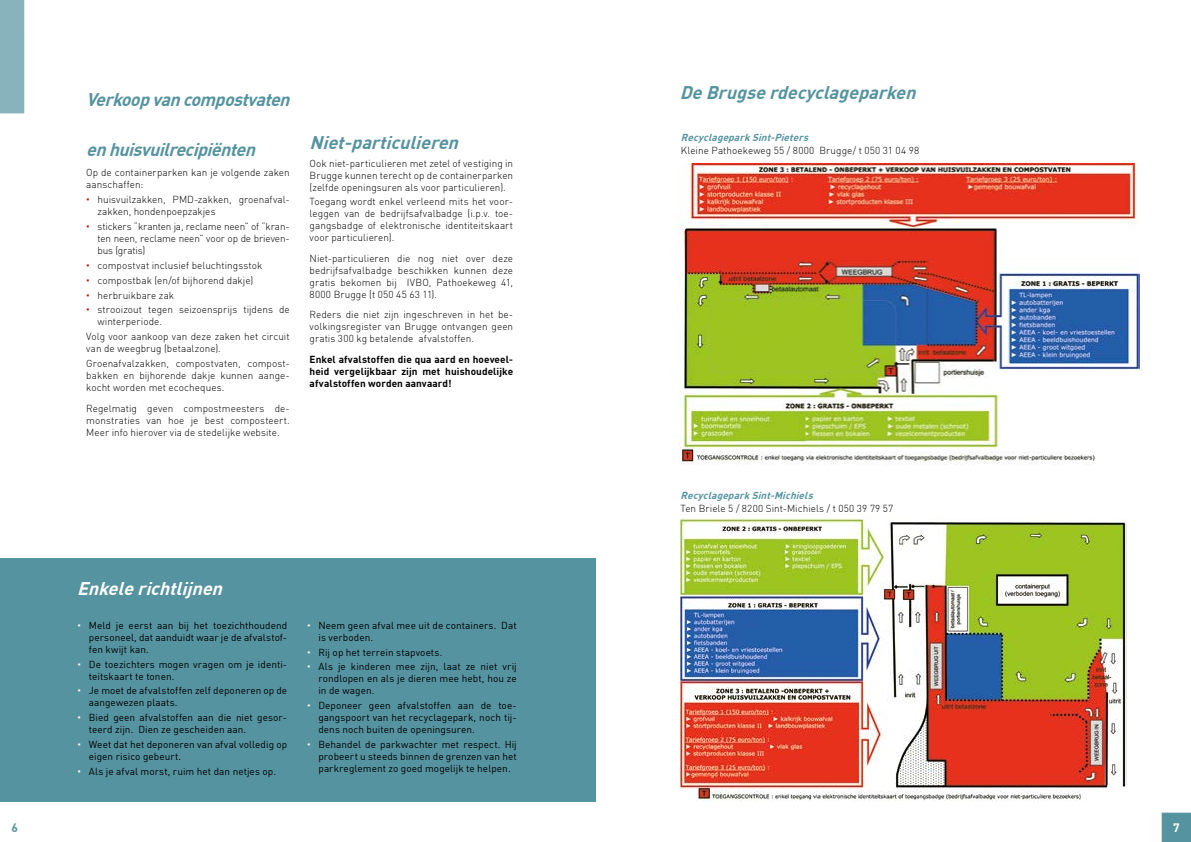
<style>
.page{position:relative;width:1191px;height:842px;background:#fff}
.page>*{position:absolute;margin:0;border:0;box-sizing:border-box;transform-origin:0 0}
.t1{font:italic 700 18px "DIN Offc Pro";color:#5593a0}
.t2{font:italic 700 18px "DIN Offc Pro";color:#fff}
.t3{font:700 12px "DIN Offc Pro";color:#5593a0}
.t4{font:700 12px "DIN Offc Pro";color:#fff}
.t5{font:300 10px/12px "DIN Offc Pro";letter-spacing:.005em;color:#000}
.t6{font:10px/12px "DIN Offc Pro";letter-spacing:.005em;color:#000}
.t7{font:700 10px/12px "DIN Offc Pro";letter-spacing:.01em;color:#000;text-align:justify}
.t8{font:italic 700 10px "DIN Offc Pro";color:#5593a0}
</style>
<div class="page">
<svg style="left:1161px;top:813px;width:30px;height:29px"></svg>
<img style="left:680px;top:519px;width:446px;height:283px">
<img style="left:678px;top:163px;width:461px;height:302px">
<div style="left:0;top:558px;width:595px;height:243px;background:#5593a0"></div>
<div style="left:0;top:0;width:24px;height:113px;background:#88b3bc"></div>
<h1 class="t1" style="left:86px;top:85px;width:211px">Verkoopvancompostvaten</h1>
<h1 class="t1" style="left:86px;top:134px;width:177px">enhuisvuilrecipiënten</h1>
<p class="t5" style="left:86px;top:166px;width:205px">Op de containerparken kan je volgende zaken aanschaffen:</p>
<p class="t5" style="left:98px;top:193px;width:194px">huisvuilzakken, PMD-zakken, groenafval&shy;zakken, hondenpoepzakjes</p>
<p class="t5" style="left:98px;top:220px;width:194px;text-align:justify">stickers “kranten ja, reclame neen” of “kran&shy;ten neen, reclame neen” voor op de brieven&shy;bus (gratis)</p>
<p class="t5" style="left:98px;top:257px;width:194px;line-height:14.8px">compostvat inclusief beluchtingsstok compostbak (en/of bijhorend dakje) herbruikbare zak<br>strooizout tegen seizoensprijs tijdens de</p>
<p class="t5" style="left:86px;top:314px;width:205px;line-height:14.8px;text-indent:11px">winterperiode.<br>Volg voor aankoop van deze zaken het circuit</p>
<p class="t5" style="left:86px;top:340px;width:205px;line-height:14.8px">van de weegbrug (betaalzone).<br>Groenafvalzakken, compostvaten, compost-</p>
<p class="t5" style="left:86px;top:369px;width:205px">bakken en bijhorende dakje kunnen aange&shy;kocht worden met ecocheques.</p>
<p class="t5" style="left:86px;top:401px;width:205px;text-align:justify">Regelmatig geven compostmeesters de&shy;monstraties van hoe je best composteert.<br>Meer info hierover via de stedelijke website.</p>
<h1 class="t1" style="left:310px;top:127px;width:156px">Niet-particulieren</h1>
<p class="t5" style="left:310px;top:156px;width:205px;text-align:justify">Ook niet-particulieren met zetel of vestiging in Brugge kunnen terecht op de containerparken (zelfde openingsuren als voor particulieren).</p>
<p class="t5" style="left:310px;top:195px;width:205px;text-align:justify">Toegang wordt enkel verleend mits het voor&shy;leggen van de bedrijfsafvalbadge (i.p.v. toe&shy;gangsbadge of elektronische identiteitskaart voor particulieren).</p>
<p class="t5" style="left:310px;top:251px;width:205px;text-align:justify">Niet-particulieren die nog niet over deze bedrijfsafvalbadge beschikken kunnen deze gratis bekomen bij IVBO, Pathoekeweg 41, 8000 Brugge (t 050 45 63 11).</p>
<p class="t5" style="left:310px;top:308px;width:205px;text-align:justify">Reders die niet zijn ingeschreven in het be&shy;volkingsregister van Brugge ontvangen geen gratis 300 kg betalende afvalstoffen.</p>
<p class="t7" style="left:310px;top:352px;width:205px">Enkel afvalstoffen die qua aard en hoeveel&shy;heid vergelijkbaar zijn met huishoudelijke afvalstoffen worden aanvaard!</p>
<h1 class="t2" style="left:77px;top:574px;width:153px">Enkelerichtlijnen</h1>
<p class="t6" style="left:89px;top:618px;width:200px;text-align:justify">Meld je eerst aan bij het toezichthoudend personeel, dat aanduidt waar je de afvalstof&shy;fen kwijt kan.</p>
<p class="t6" style="left:89px;top:657px;width:200px">De toezichters mogen vragen om je identi&shy;teitskaart te tonen.</p>
<p class="t6" style="left:89px;top:684px;width:200px">Je moet de afvalstoffen zelf deponeren op de aangewezen plaats.</p>
<p class="t6" style="left:89px;top:711px;width:200px">Bied geen afvalstoffen aan die niet gesor&shy;teerd zijn. Dien ze gescheiden aan.</p>
<p class="t6" style="left:89px;top:737px;width:200px">Weet dat het deponeren van afval volledig op eigen risico gebeurt.</p>
<p class="t6" style="left:89px;top:764px;width:189px">Als je afval morst, ruim het dan netjes op.</p>
<p class="t6" style="left:318px;top:618px;width:200px">Neem geen afval mee uit de containers. Dat is verboden.</p>
<p class="t6" style="left:318px;top:643px;width:200px;line-height:14.8px">Rij op het terrein stapvoets.<br>Als je kinderen mee zijn, laat ze niet vrij</p>
<p class="t6" style="left:318px;top:672px;width:200px">rondlopen en als je dieren mee hebt, hou ze in de wagen.</p>
<p class="t6" style="left:318px;top:699px;width:200px;text-align:justify">Deponeer geen afvalstoffen aan de toe&shy;gangspoort van het recyclagepark, noch tij&shy;dens noch buiten de openingsuren.</p>
<p class="t6" style="left:318px;top:737px;width:200px;text-align:justify">Behandel de parkwachter met respect. Hij probeert u steeds binnen de grenzen van het parkreglement zo goed mogelijk te helpen.</p>
<h1 class="t1" style="left:680px;top:77px;width:244px">DeBrugserdecyclageparken</h1>
<p class="t8" style="left:681px;top:129px;width:132px">RecyclageparkSint-Pieters</p>
<p class="t5" style="left:681px;top:143px;width:240px">Kleine Pathoekeweg 55 / 8000 Brugge/ t 050 31 04 98</p>
<p class="t8" style="left:680px;top:487px;width:137px">RecyclageparkSint-Michiels</p>
<p class="t5" style="left:680px;top:501px;width:214px">Ten Briele 5 / 8200 Sint-Michiels / t 050 39 79 57</p>
<p class="t3" style="left:11px;top:817px;width:8px">6</p>
<p class="t4" style="left:1173px;top:817px;width:8px">7</p>
</div>
